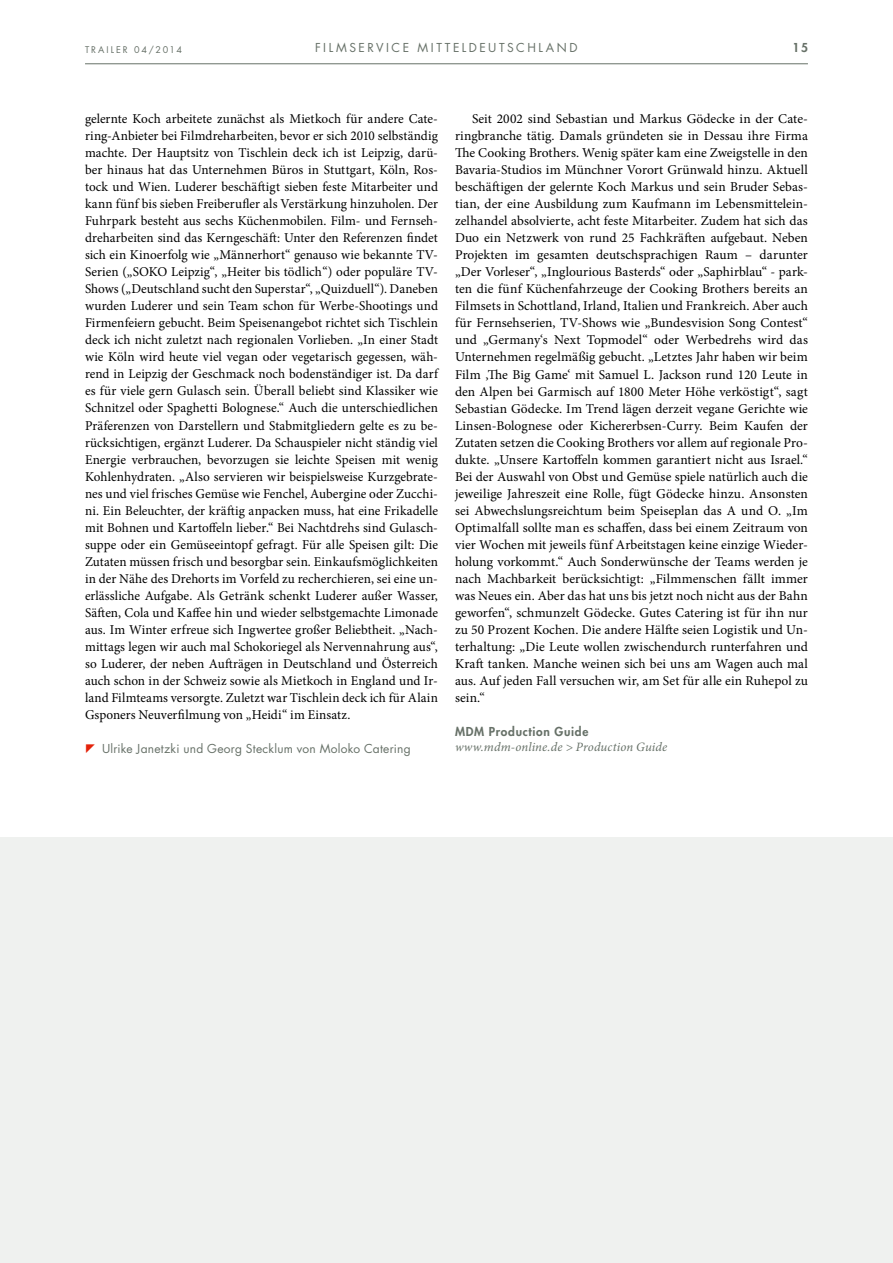
<style>
.page{position:relative;width:893px;height:1263px;background:#fff}
.page>*{position:absolute;margin:0;border:0;box-sizing:border-box;transform-origin:0 0}
.t1{font:13.5px/17px "Minion Pro";letter-spacing:.005em;color:#000;text-align:justify}
.t2{font:italic 12.75px "Minion Pro";letter-spacing:.01em;color:#677168}
.t3{font:12px "Futura Std";letter-spacing:.025em;color:#677168}
.t4{font:12px "Futura Std";letter-spacing:.21em;color:#677168}
.t5{font:800 12px "Futura Std";letter-spacing:.06em;color:#677168}
.t6{font:9px "Futura Std";letter-spacing:.215em;color:#677168}
</style>
<div class="page">
<div style="left:0;top:838px;width:893px;height:425px;background:#eff1ef"></div>
<hr style="left:85px;top:63px;width:723px;height:1px;background:#677168">
<p class="t6" style="left:85px;top:43px;width:98px">TRAILER 04/2014</p>
<p class="t4" style="left:315px;top:40px;width:264px">FILMSERVICE MITTELDEUTSCHLAND</p>
<p class="t5" style="left:792px;top:40px;width:17px">15</p>
<p class="t1" style="left:85px;top:111px;width:354px">gelernte Koch arbeitete zunächst als Mietkoch für andere Cate&shy;ring-Anbieter bei Filmdreharbeiten, bevor er sich 2010 selbständig machte. Der Hauptsitz von Tischlein deck ich ist Leipzig, darü&shy;ber hinaus hat das Unternehmen Büros in Stuttgart, Köln, Ros&shy;tock und Wien. Luderer beschäftigt sieben feste Mitarbeiter und kann fünf bis sieben Freiberufler als Verstärkung hinzuholen. Der Fuhrpark besteht aus sechs Küchenmobilen. Film- und Fernseh&shy;dreharbeiten sind das Kerngeschäft: Unter den Referenzen findet sich ein Kinoerfolg wie „Männerhort“ genauso wie bekannte TV-Serien („SOKO Leipzig“, „Heiter bis tödlich“) oder populäre TV-Shows („Deutschland sucht den Superstar“, „Quizduell“). Daneben wurden Luderer und sein Team schon für Werbe-Shootings und Firmenfeiern gebucht. Beim Speisenangebot richtet sich Tischlein deck ich nicht zuletzt nach regionalen Vorlieben. „In einer Stadt wie Köln wird heute viel vegan oder vegetarisch gegessen, wäh&shy;rend in Leipzig der Geschmack noch bodenständiger ist. Da darf es für viele gern Gulasch sein. Überall beliebt sind Klassiker wie Schnitzel oder Spaghetti Bolognese.“ Auch die unterschiedlichen Präferenzen von Darstellern und Stabmitgliedern gelte es zu be&shy;rücksichtigen, ergänzt Luderer. Da Schauspieler nicht ständig viel Energie verbrauchen, bevorzugen sie leichte Speisen mit wenig Kohlenhydraten. „Also servieren wir beispielsweise Kurzgebrate&shy;nes und viel frisches Gemüse wie Fenchel, Aubergine oder Zucchi&shy;ni. Ein Beleuchter, der kräftig anpacken muss, hat eine Frikadelle mit Bohnen und Kartoffeln lieber.“ Bei Nachtdrehs sind Gulasch&shy;suppe oder ein Gemüseeintopf gefragt. Für alle Speisen gilt: Die Zutaten müssen frisch und besorgbar sein. Einkaufsmöglichkeiten in der Nähe des Drehorts im Vorfeld zu recherchieren, sei eine un&shy;erlässliche Aufgabe. Als Getränk schenkt Luderer außer Wasser, Säften, Cola und Kaffee hin und wieder selbstgemachte Limonade aus. Im Winter erfreue sich Ingwertee großer Beliebtheit. „Nach&shy;mittags legen wir auch mal Schokoriegel als Nervennahrung aus“, so Luderer, der neben Aufträgen in Deutschland und Österreich auch schon in der Schweiz sowie als Mietkoch in England und Ir&shy;land Filmteams versorgte. Zuletzt war Tischlein deck ich für Alain Gsponers Neuverfilmung von „Heidi“ im Einsatz.</p>
<p class="t3" style="left:102px;top:741px;width:310px">Ulrike Janetzki und Georg Stecklum von Moloko Catering</p>
<p class="t1" style="left:455px;top:111px;width:354px;text-indent:17px">Seit 2002 sind Sebastian und Markus Gödecke in der Cate&shy;ringbranche tätig. Damals gründeten sie in Dessau ihre Firma The Cooking Brothers. Wenig später kam eine Zweigstelle in den Bavaria-Studios im Münchner Vorort Grünwald hinzu. Aktuell beschäftigen der gelernte Koch Markus und sein Bruder Sebas&shy;tian, der eine Ausbildung zum Kaufmann im Lebensmittelein&shy;zelhandel absolvierte, acht feste Mitarbeiter. Zudem hat sich das Duo ein Netzwerk von rund 25 Fachkräften aufgebaut. Neben Projekten im gesamten deutschsprachigen Raum – darunter „Der Vorleser“, „Inglourious Basterds“ oder „Saphirblau“ - park&shy;ten die fünf Küchenfahrzeuge der Cooking Brothers bereits an Filmsets in Schottland, Irland, Italien und Frankreich. Aber auch für Fernsehserien, TV-Shows wie „Bundesvision Song Contest“ und „Germany‘s Next Topmodel“ oder Werbedrehs wird das Unternehmen regelmäßig gebucht. „Letztes Jahr haben wir beim Film ‚The Big Game‘ mit Samuel L. Jackson rund 120 Leute in den Alpen bei Garmisch auf 1800 Meter Höhe verköstigt“, sagt Sebastian Gödecke. Im Trend lägen derzeit vegane Gerichte wie Linsen-Bolognese oder Kichererbsen-Curry. Beim Kaufen der Zutaten setzen die Cooking Brothers vor allem auf regionale Pro&shy;dukte. „Unsere Kartoffeln kommen garantiert nicht aus Israel.“ Bei der Auswahl von Obst und Gemüse spiele natürlich auch die jeweilige Jahreszeit eine Rolle, fügt Gödecke hinzu. Ansonsten sei Abwechslungsreichtum beim Speiseplan das A und O. „Im Optimalfall sollte man es schaffen, dass bei einem Zeitraum von vier Wochen mit jeweils fünf Arbeitstagen keine einzige Wieder&shy;holung vorkommt.“ Auch Sonderwünsche der Teams werden je nach Machbarkeit berücksichtigt: „Filmmenschen fällt immer was Neues ein. Aber das hat uns bis jetzt noch nicht aus der Bahn geworfen“, schmunzelt Gödecke. Gutes Catering ist für ihn nur zu 50 Prozent Kochen. Die andere Hälfte seien Logistik und Un&shy;terhaltung: „Die Leute wollen zwischendurch runterfahren und Kraft tanken. Manche weinen sich bei uns am Wagen auch mal aus. Auf jeden Fall versuchen wir, am Set für alle ein Ruhepol zu sein.“</p>
<p class="t5" style="left:455px;top:724px;width:135px">MDM Production Guide</p>
<p class="t2" style="left:455px;top:738px;width:214px">www.mdm-online.de &gt; Production Guide</p>
</div>
